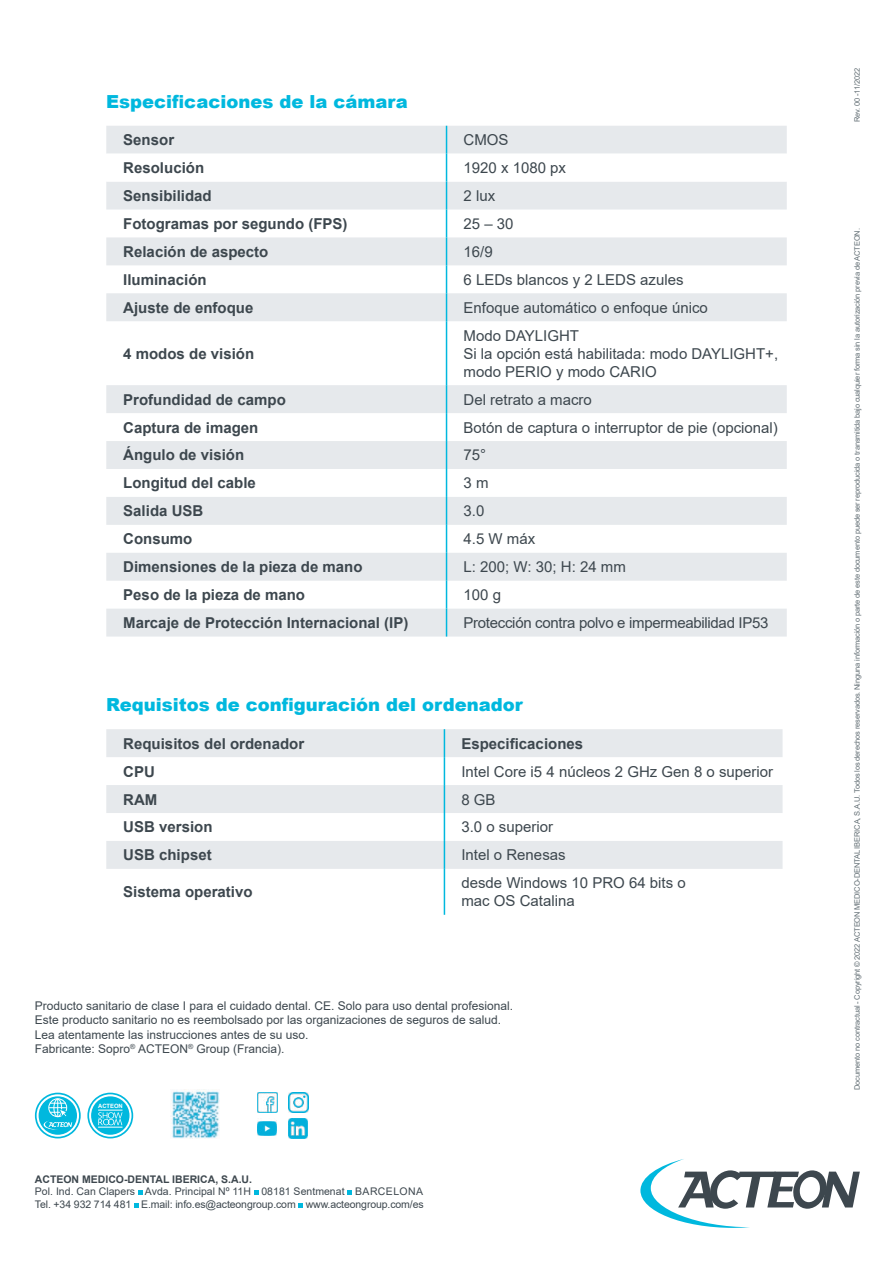
<style>
.page{position:relative;width:893px;height:1263px;background:#fff}
.page>*{position:absolute;margin:0;border:0;box-sizing:border-box;transform-origin:0 0}
.t1{font:900 18px "Arial";color:#00b8de}
.t2{font:700 15px "Arial";color:#3d474e}
.t3{font:15px/18px "Arial";color:#3d474e}
.t4{font:15px "Arial";letter-spacing:-.02em;color:#3d474e}
.t5{font:12px/14.4px "Arial";color:#3d474e}
.t6{font:10.5px/12.6px "Arial";letter-spacing:-.01em;color:#3d474e}
.t7{font:700 10.5px "Arial";color:#3d474e}
.t8{font:7.5px "Arial";letter-spacing:-.02em;color:#616d73}
.t9{font:700 5.85px "Arial";color:#fff}
</style>
<div class="page">
<svg style="left:106px;top:321px;width:681px;height:315px"></svg>
<svg style="left:106px;top:126px;width:681px;height:195px"></svg>
<hr style="left:446px;top:321px;width:1px;height:64px;background:#00b8de">
<svg style="left:446px;top:385px;width:1px;height:251px"></svg>
<svg style="left:106px;top:729px;width:676px;height:140px;fill:#e6e9ec"></svg>
<svg style="left:444px;top:729px;width:1px;height:140px"></svg>
<hr style="left:444px;top:869px;width:1px;height:46px;background:#00b8de">
<svg style="left:640px;top:1159px;width:220px;height:69px"></svg>
<svg style="left:138px;top:1190px;width:5px;height:5px"></svg>
<svg style="left:254px;top:1190px;width:4px;height:5px"></svg>
<svg style="left:348px;top:1190px;width:4px;height:5px"></svg>
<svg style="left:134px;top:1203px;width:4px;height:5px"></svg>
<svg style="left:298px;top:1203px;width:5px;height:5px"></svg>
<img style="left:257px;top:1120px;width:20px;height:16px">
<img style="left:288px;top:1119px;width:20px;height:19px">
<svg style="left:35px;top:1093px;width:46px;height:45px"></svg>
<svg style="left:87px;top:1093px;width:46px;height:45px"></svg>
<img style="left:257px;top:1093px;width:20px;height:20px">
<img style="left:288px;top:1093px;width:20px;height:20px">
<img style="left:171px;top:1090px;width:49px;height:48px">
<p class="t1" style="left:106px;top:88px;width:303px">Especificaciones de la cámara</p>
<p class="t2" style="left:123px;top:129px;width:52px">Sensor</p>
<p class="t3" style="left:464px;top:131px;width:47px">CMOS</p>
<p class="t2" style="left:123px;top:157px;width:82px">Resolución</p>
<p class="t3" style="left:464px;top:159px;width:104px">1920 x 1080 px</p>
<p class="t2" style="left:123px;top:185px;width:90px">Sensibilidad</p>
<p class="t3" style="left:464px;top:187px;width:33px">2 lux</p>
<p class="t2" style="left:123px;top:213px;width:226px">Fotogramas por segundo (FPS)</p>
<p class="t3" style="left:464px;top:215px;width:52px">25 – 30</p>
<p class="t2" style="left:123px;top:241px;width:147px">Relación de aspecto</p>
<p class="t3" style="left:464px;top:242px;width:31px">16/9</p>
<p class="t2" style="left:123px;top:269px;width:85px">Iluminación</p>
<p class="t3" style="left:464px;top:270px;width:222px">6 LEDs blancos y 2 LEDS azules</p>
<p class="t2" style="left:123px;top:297px;width:132px">Ajuste de enfoque</p>
<p class="t3" style="left:464px;top:298px;width:246px">Enfoque automático o enfoque único</p>
<p class="t2" style="left:123px;top:343px;width:132px">4 modos de visión</p>
<p class="t3" style="left:464px;top:326px;width:316px">Modo DAYLIGHT<br>Si la opción está habilitada: modo DAYLIGHT+, modo PERIO y modo CARIO</p>
<p class="t2" style="left:123px;top:389px;width:164px">Profundidad de campo</p>
<p class="t3" style="left:464px;top:390px;width:130px">Del retrato a macro</p>
<p class="t2" style="left:123px;top:417px;width:137px">Captura de imagen</p>
<p class="t3" style="left:464px;top:418px;width:316px">Botón de captura o interruptor de pie (opcional)</p>
<p class="t2" style="left:123px;top:445px;width:122px">Ángulo de visión</p>
<p class="t3" style="left:464px;top:446px;width:24px">75°</p>
<p class="t2" style="left:123px;top:473px;width:134px">Longitud del cable</p>
<p class="t3" style="left:464px;top:474px;width:27px">3 m</p>
<p class="t2" style="left:123px;top:500px;width:82px">Salida USB</p>
<p class="t3" style="left:464px;top:502px;width:22px">3.0</p>
<p class="t2" style="left:123px;top:528px;width:71px">Consumo</p>
<p class="t3" style="left:464px;top:530px;width:73px">4.5 W máx</p>
<p class="t2" style="left:123px;top:556px;width:241px">Dimensiones de la pieza de mano</p>
<p class="t3" style="left:464px;top:558px;width:164px">L: 200; W: 30; H: 24 mm</p>
<p class="t2" style="left:123px;top:584px;width:183px">Peso de la pieza de mano</p>
<p class="t3" style="left:464px;top:586px;width:39px">100 g</p>
<p class="t2" style="left:123px;top:612px;width:287px">Marcaje de Protección Internacional (IP)</p>
<p class="t4" style="left:464px;top:612px;width:306px">Protección contra polvo e impermeabilidad IP53</p>
<p class="t1" style="left:106px;top:692px;width:418px">Requisitos de configuración del ordenador</p>
<p class="t2" style="left:123px;top:733px;width:182px">Requisitos del ordenador</p>
<p class="t2" style="left:461px;top:733px;width:123px">Especificaciones</p>
<p class="t2" style="left:123px;top:761px;width:33px">CPU</p>
<p class="t3" style="left:461px;top:762px;width:313px">Intel Core i5 4 núcleos 2 GHz Gen 8 o superior</p>
<p class="t2" style="left:123px;top:789px;width:36px">RAM</p>
<p class="t3" style="left:461px;top:790px;width:36px">8 GB</p>
<p class="t2" style="left:123px;top:816px;width:91px">USB version</p>
<p class="t3" style="left:461px;top:818px;width:93px">3.0 o superior</p>
<p class="t2" style="left:123px;top:844px;width:90px">USB chipset</p>
<p class="t3" style="left:461px;top:846px;width:106px">Intel o Renesas</p>
<p class="t2" style="left:123px;top:881px;width:131px">Sistema operativo</p>
<p class="t3" style="left:461px;top:874px;width:226px">desde Windows 10 PRO 64 bits o mac OS Catalina</p>
<p class="t5" style="left:35px;top:998px;width:480px">Producto sanitario de clase I para el cuidado dental. CE. Solo para uso dental profesional.<br>Este producto sanitario no es reembolsado por las organizaciones de seguros de salud.<br>Lea atentamente las instrucciones antes de su uso.<br>Fabricante: Sopro<sup>®</sup> ACTEON<sup>®</sup> Group (Francia).</p>
<p class="t9" style="left:98px;top:1102px;width:26px">ACTEON</p>
<p class="t7" style="left:35px;top:1171px;width:219px">ACTEON MEDICO-DENTAL IBERICA, S.A.U.</p>
<p class="t6" style="left:35px;top:1185px;width:390px">Pol. Ind. Can Clapers Avda. Principal Nº 11H 08181 Sentmenat BARCELONA<br>Tel. +34 932 714 481 E.mail: info.es@acteongroup.com www.acteongroup.com/es</p>
<p class="t8" style="left:852px;top:122px;width:56px;rotate:-90deg">Rev. 00 -11/2022</p>
<p class="t8" style="left:852px;top:1090px;width:863px;rotate:-90deg">Documento no contractual - Copyright © 2022 ACTEON MEDICO-DENTAL IBERICA, S.A.U. Todos los derechos reservados. Ninguna información o parte de este documento puede ser reproducida o transmitida bajo cualquier forma sin la autorización previa de ACTEON.</p>
</div>
